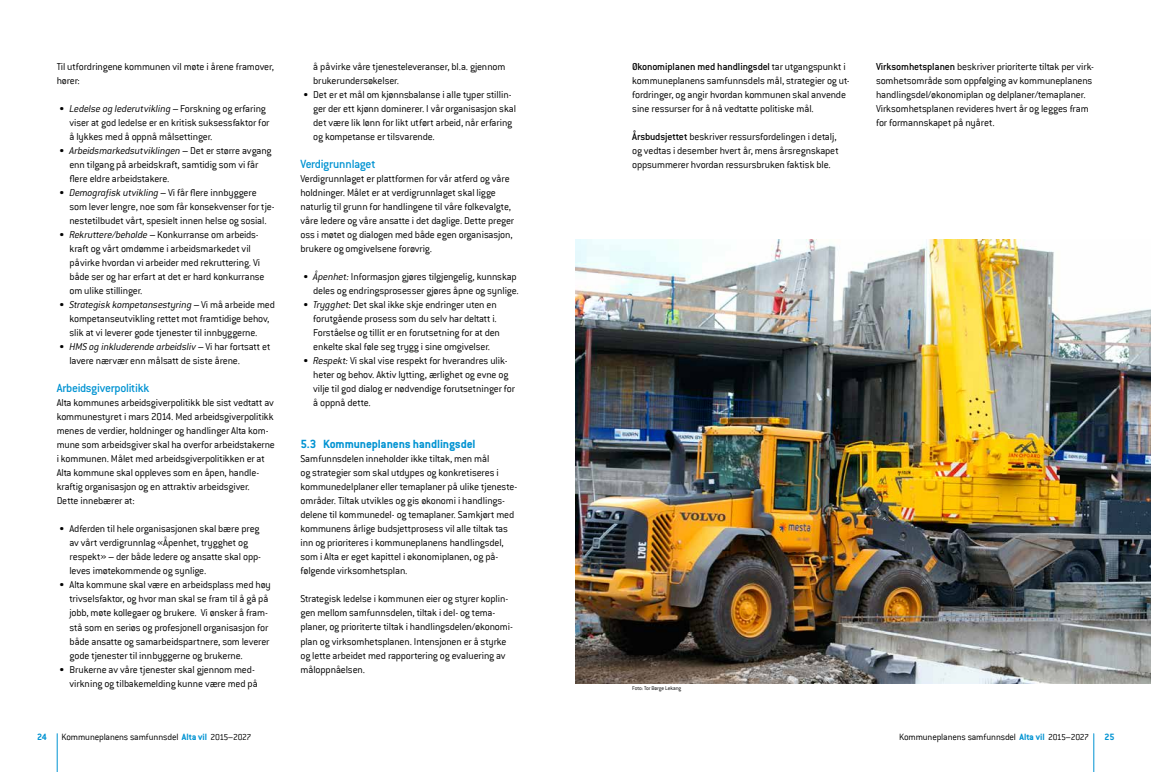
<style>
.page{position:relative;width:1151px;height:772px;background:#fff}
.page>*{position:absolute;margin:0;border:0;box-sizing:border-box;transform-origin:0 0}
.t1{font:500 13px "Conduit ITC";letter-spacing:-.02em;color:#0093d2}
.t2{font:700 13px "Conduit ITC";letter-spacing:-.01em;color:#0093d2}
.t3{font:300 11px/14px "Conduit ITC";letter-spacing:-.015em;color:#000}
.t4{font:300 10px "Conduit ITC";letter-spacing:-.015em;color:#000}
.t5{font:700 10px "Conduit ITC";color:#0093d2}
.t6{font:300 6px "Conduit ITC";letter-spacing:-.02em;color:#000}
.s1{font-style:italic}
.s2{font-weight:500}
.s3{font-weight:700;color:#0093d2}
.s4{font-size:9.5px}
</style>
<div class="page">
<hr style="left:57px;top:733px;width:1px;height:38px;background:#0093d2">
<hr style="left:1093px;top:733px;width:1px;height:38px;background:#0093d2">
<img style="left:575px;top:240px;width:576px;height:443px">
<p class="t3" style="left:57px;top:59px;width:219px">Til utfordringene kommunen vil møte i årene framover, hører:</p>
<p class="t3" style="left:69px;top:101px;width:202px;text-indent:-10px">• <span class="s1">Ledelse og lederutvikling</span> – Forskning og erfaring viser at god ledelse er en kritisk suksessfaktor for å lykkes med å oppnå målsettinger.</p>
<p class="t3" style="left:69px;top:143px;width:204px;text-indent:-10px">• <span class="s1">Arbeidsmarkedsutviklingen</span> – Det er større avgang enn tilgang på arbeidskraft, samtidig som vi får flere eldre arbeidstakere.</p>
<p class="t3" style="left:69px;top:185px;width:207px;text-indent:-10px">• <span class="s1">Demografisk utvikling</span> – Vi får flere innbyggere som lever lengre, noe som får konsekvenser for tje&shy;nestetilbudet vårt, spesielt innen helse og sosial.</p>
<p class="t3" style="left:69px;top:227px;width:197px;text-indent:-10px">• <span class="s1">Rekruttere/beholde</span> – Konkurranse om arbeids&shy;kraft og vårt omdømme i arbeidsmarkedet vil påvirke hvordan vi arbeider med rekruttering. Vi både ser og har erfart at det er hard konkurranse om ulike stillinger.</p>
<p class="t3" style="left:69px;top:297px;width:207px;text-indent:-10px">• <span class="s1">Strategisk kompetansestyring</span> – Vi må arbeide med kompetanseutvikling rettet mot framtidige behov, slik at vi leverer gode tjenester til innbyggerne.</p>
<p class="t3" style="left:69px;top:339px;width:202px;text-indent:-10px">• <span class="s1">HMS og inkluderende arbeidsliv</span> – Vi har fortsatt et lavere nærvær enn målsatt de siste årene.</p>
<p class="t1" style="left:57px;top:380px;width:94px">Arbeidsgiverpolitikk</p>
<p class="t3" style="left:57px;top:395px;width:220px">Alta kommunes arbeidsgiverpolitikk ble sist vedtatt av kommunestyret i mars 2014. Med arbeidsgiverpolitikk menes de verdier, holdninger og handlinger Alta kom&shy;mune som arbeidsgiver skal ha overfor arbeidstakerne i kommunen. Målet med arbeidsgiverpolitikken er at Alta kommune skal oppleves som en åpen, handle&shy;kraftig organisasjon og en attraktiv arbeidsgiver.<br>Dette innebærer at:</p>
<p class="t3" style="left:69px;top:521px;width:193px;text-indent:-10px">• Adferden til hele organisasjonen skal bære preg av vårt verdigrunnlag «Åpenhet, trygghet og respekt» – der både ledere og ansatte skal opp&shy;leves imøtekommende og synlige.</p>
<p class="t3" style="left:69px;top:577px;width:203px;text-indent:-10px">• Alta kommune skal være en arbeidsplass med høy trivselsfaktor, og hvor man skal se fram til å gå på jobb, møte kollegaer og brukere. Vi ønsker å fram&shy;stå som en seriøs og profesjonell organisasjon for både ansatte og samarbeidspartnere, som leverer gode tjenester til innbyggerne og brukerne.</p>
<p class="t3" style="left:60px;top:661px;width:200px;text-align:right">• Brukerne av våre tjenester skal gjennom med&shy;virkning og tilbakemelding kunne være med på</p>
<p class="t3" style="left:313px;top:59px;width:194px">å påvirke våre tjenesteleveranser, bl.a. gjennom brukerundersøkelser.</p>
<p class="t3" style="left:313px;top:87px;width:204px;text-indent:-10px">• Det er et mål om kjønnsbalanse i alle typer stillin&shy;ger der ett kjønn dominerer. I vår organisasjon skal det være lik lønn for likt utført arbeid, når erfaring og kompetanse er tilsvarende.</p>
<p class="t1" style="left:300px;top:156px;width:77px">Verdigrunnlaget</p>
<p class="t3" style="left:300px;top:171px;width:215px">Verdigrunnlaget er plattformen for vår atferd og våre holdninger. Målet er at verdigrunnlaget skal ligge naturlig til grunn for handlingene til våre folkevalgte, våre ledere og våre ansatte i det daglige. Dette preger oss i møtet og dialogen med både egen organisasjon, brukere og omgivelsene forøvrig.</p>
<p class="t3" style="left:303px;top:269px;width:217px;text-align:right">• <span class="s1">Åpenhet:</span> Informasjon gjøres tilgjengelig, kunnskap deles og endringsprosesser gjøres åpne og synlige.</p>
<p class="t3" style="left:313px;top:297px;width:188px;text-indent:-10px">• <span class="s1">Trygghet:</span> Det skal ikke skje endringer uten en forutgående prosess som du selv har deltatt i.<br>Forståelse og tillit er en forutsetning for at den enkelte skal føle seg trygg i sine omgivelser.</p>
<p class="t3" style="left:313px;top:353px;width:203px;text-indent:-10px">• <span class="s1">Respekt:</span> Vi skal vise respekt for hverandres ulik&shy;heter og behov. Aktiv lytting, ærlighet og evne og vilje til god dialog er nødvendige forutsetninger for å oppnå dette.</p>
<p class="t2" style="left:300px;top:436px;width:177px">5.3 Kommuneplanens handlingsdel</p>
<p class="t3" style="left:300px;top:451px;width:217px">Samfunnsdelen inneholder ikke tiltak, men mål<br>og strategier som skal utdypes og konkretiseres i kommunedelplaner eller temaplaner på ulike tjeneste&shy;områder. Tiltak utvikles og gis økonomi i handlings&shy;delene til kommunedel- og temaplaner. Samkjørt med kommunens årlige budsjettprosess vil alle tiltak tas inn og prioriteres i kommuneplanens handlingsdel, som i Alta er eget kapittel i økonomiplanen, og på&shy;følgende virksomhetsplan.</p>
<p class="t3" style="left:300px;top:591px;width:214px">Strategisk ledelse i kommunen eier og styrer koplin&shy;gen mellom samfunnsdelen, tiltak i del- og tema&shy;planer, og prioriterte tiltak i handlingsdelen/økonomi&shy;plan og virksomhetsplanen. Intensjonen er å styrke og lette arbeidet med rapportering og evaluering av måloppnåelsen.</p>
<p class="t3" style="left:632px;top:59px;width:219px"><span class="s2">Økonomiplanen med handlingsdel</span> tar utgangspunkt i kommuneplanens samfunnsdels mål, strategier og ut&shy;fordringer, og angir hvordan kommunen skal anvende sine ressurser for å nå vedtatte politiske mål.</p>
<p class="t3" style="left:632px;top:129px;width:208px"><span class="s2">Årsbudsjettet</span> beskriver ressursfordelingen i detalj, og vedtas i desember hvert år, mens årsregnskapet oppsummerer hvordan ressursbruken faktisk ble.</p>
<p class="t3" style="left:876px;top:59px;width:220px"><span class="s2">Virksomhetsplanen</span> beskriver prioriterte tiltak per virk&shy;somhetsområde som oppfølging av kommuneplanens handlingsdel/økonomiplan og delplaner/temaplaner.<br>Virksomhetsplanen revideres hvert år og legges fram for formannskapet på nyåret.</p>
<p class="t6" style="left:632px;top:684px;width:51px">Foto: Tor Børge Lekang</p>
<p class="t5" style="left:37px;top:730px;width:11px">24</p>
<p class="t4" style="left:61px;top:730px;width:192px">Kommuneplanens samfunnsdel <span class="s3">Alta vil</span> <span class="s4">2015–2027</span></p>
<p class="t4" style="left:899px;top:730px;width:192px">Kommuneplanens samfunnsdel <span class="s3">Alta vil</span> <span class="s4">2015–2027</span></p>
<p class="t5" style="left:1105px;top:730px;width:11px">25</p>
</div>
